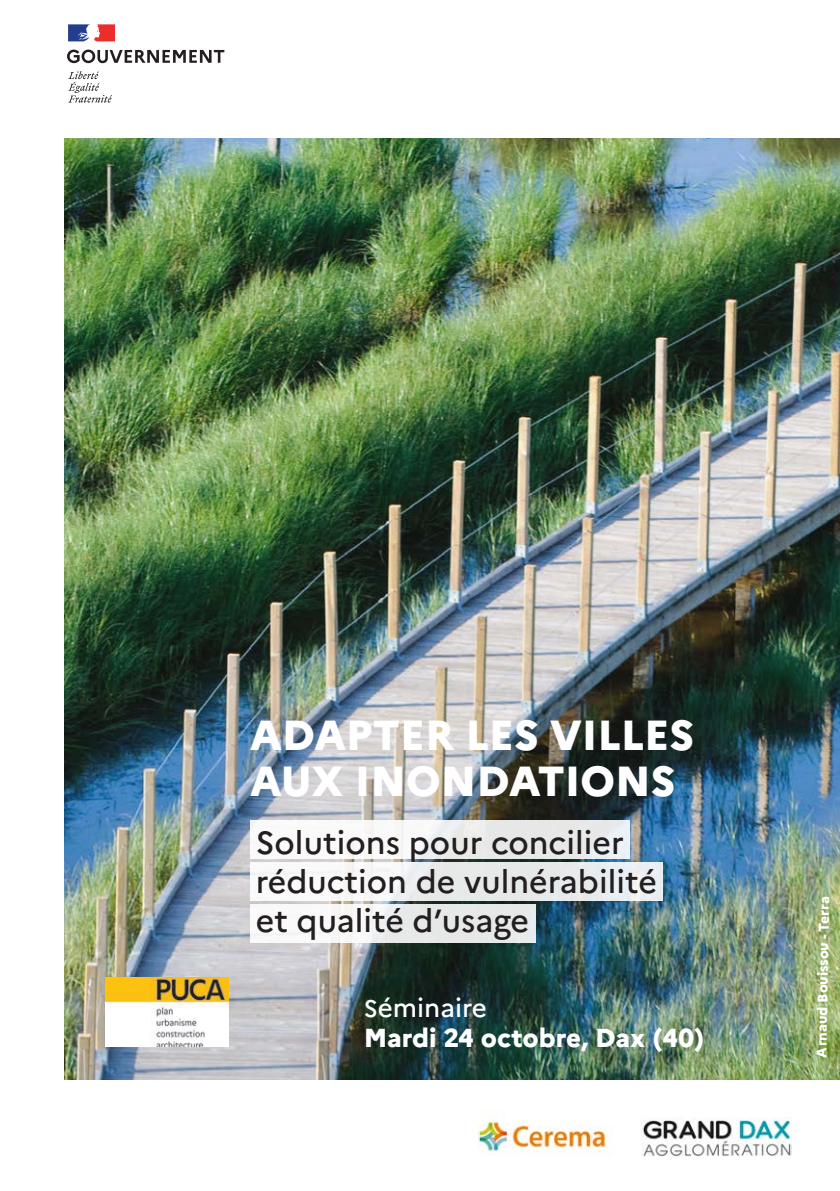
<style>
.page{position:relative;width:840px;height:1191px;background:#fff}
.page>*{position:absolute;margin:0;border:0;box-sizing:border-box;transform-origin:0 0}
.t1{font:800 42px/46px "Marianne";color:#fff}
.t2{font:500 32px "Marianne";color:#231f20}
.t3{font:800 26px "Marianne";color:#fff}
.t4{font:500 26px "Marianne";color:#fff}
.t5{font:800 14px "Marianne";color:#fff}
.s1{font-size:24px}
</style>
<div class="page">
<svg style="left:67px;top:50px;width:157px;height:13px"></svg>
<svg style="left:68px;top:71px;width:44px;height:32px"></svg>
<svg style="left:68px;top:24px;width:47px;height:17px"></svg>
<img style="left:65px;top:138px;width:774px;height:941px">
<img style="left:105px;top:977px;width:123px;height:70px">
<img style="left:477px;top:1109px;width:131px;height:46px">
<img style="left:642px;top:1117px;width:149px;height:40px">
<div style="left:250px;top:820px;width:379px;height:39px;background:linear-gradient(to bottom,#f1f1f2,#f0f1f2)"></div>
<div style="left:250px;top:862px;width:412px;height:39px;background:linear-gradient(to right,#faf9f8,#e3e8ea)"></div>
<div style="left:250px;top:903px;width:285px;height:39px;background:linear-gradient(to right,#fdfcfc,#e1e5e4)"></div>
<p class="t1" style="left:250px;top:708px;width:445px">ADAPTER LES VILLES<br>AUX INONDATIONS</p>
<p class="t2" style="left:256px;top:818px;width:369px">Solutions pour concilier</p>
<p class="t2" style="left:256px;top:857px;width:402px">réduction de vulnérabilité</p>
<p class="t2" style="left:256px;top:895px;width:274px">et qualité d’usage</p>
<p class="t4" style="left:363px;top:987px;width:125px"><span class="s1">S</span>éminaire</p>
<p class="t3" style="left:363px;top:1017px;width:342px">Mardi 24 octobre, Dax (40)</p>
<p class="t5" style="left:810px;top:1057px;width:162px;rotate:-89deg">Arnaud Bouissou - Terra</p>
</div>
